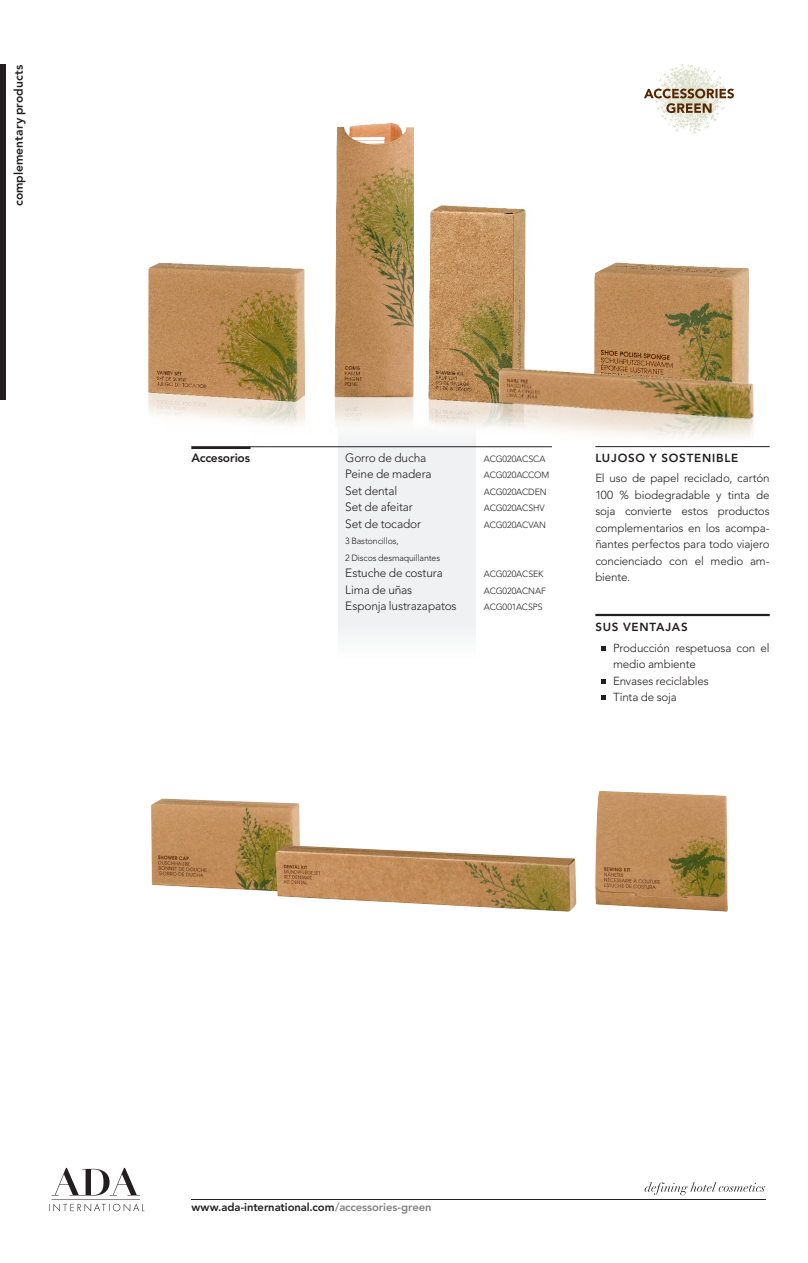
<style>
.page{position:relative;width:808px;height:1263px;background:#fff}
.page>*{position:absolute;margin:0;border:0;box-sizing:border-box;transform-origin:0 0}
.t1{font:300 12px/16.5px "Avenir";letter-spacing:-.01em;color:#231f20}
.t2{font:800 12px "Avenir";color:#231f20}
.t3{font:300 11.7px/16.5px "Avenir";letter-spacing:-.01em;color:#231f20;text-align:justify}
.t4{font:800 11.7px "Avenir";letter-spacing:.065em;color:#231f20}
.t5{font:800 11.25px "Avenir";letter-spacing:-.01em;color:#231f20}
.t6{font:300 9px/16.5px "Avenir";letter-spacing:-.01em;color:#231f20}
.s1{color:#808285}
</style>
<div class="page">
<div style="left:0;top:64px;width:5px;height:336px;background:#231f20"></div>
<hr style="left:191px;top:1199px;width:574px;height:1px;background:#231f20">
<svg style="left:644px;top:1182px;width:121px;height:13px"></svg>
<svg style="left:49px;top:1168px;width:95px;height:43px"></svg>
<img style="left:148px;top:262px;width:157px;height:164px">
<img style="left:334px;top:123px;width:80px;height:301px">
<img style="left:428px;top:205px;width:98px;height:205px">
<img style="left:594px;top:262px;width:155px;height:90px">
<img style="left:475px;top:352px;width:294px;height:96px">
<svg style="left:644px;top:64px;width:90px;height:70px"></svg>
<img style="left:151px;top:799px;width:149px;height:93px">
<img style="left:595px;top:791px;width:133px;height:121px">
<img style="left:275px;top:845px;width:301px;height:67px">
<div style="left:338px;top:410px;width:138px;height:249px;background:#f0f1f2"></div>
<hr style="left:595px;top:446px;width:175px;height:1px;background:#231f20">
<hr style="left:595px;top:614px;width:175px;height:2px;background:#231f20">
<svg style="left:601px;top:646px;width:4px;height:4px"></svg>
<svg style="left:601px;top:679px;width:4px;height:4px"></svg>
<svg style="left:601px;top:695px;width:4px;height:5px"></svg>
<hr style="left:191px;top:446px;width:79px;height:1px;background:#231f20">
<hr style="left:270px;top:446px;width:75px;height:1px;background:#231f20">
<hr style="left:345px;top:446px;width:139px;height:1px;background:#231f20">
<hr style="left:484px;top:446px;width:68px;height:1px;background:#231f20">
<hr style="left:191px;top:447px;width:59px;height:2px;background:#231f20">
<p class="t2" style="left:11px;top:206px;width:143px;rotate:-90deg">complementary products</p>
<p class="t2" style="left:191px;top:451px;width:60px">Accesorios</p>
<p class="t1" style="left:345px;top:449px;width:88px">Gorro de ducha<br>Peine de madera<br>Set dental<br>Set de afeitar<br>Set de tocador</p>
<p class="t6" style="left:345px;top:533px;width:96px">3 Bastoncillos,<br>2 Discos desmaquillantes</p>
<p class="t1" style="left:345px;top:565px;width:113px">Estuche de costura<br>Lima de uñas<br>Esponja lustrazapatos</p>
<p class="t6" style="left:484px;top:450px;width:67px">ACG020ACSCA<br>ACG020ACCOM<br>ACG020ACDEN<br>ACG020ACSHV<br>ACG020ACVAN</p>
<p class="t6" style="left:484px;top:566px;width:64px">ACG020ACSEK<br>ACG020ACNAF<br>ACG001ACSPS</p>
<p class="t4" style="left:595px;top:451px;width:144px">LUJOSO Y SOSTENIBLE</p>
<p class="t3" style="left:595px;top:470px;width:176px">El uso de papel reciclado, cartón 100 % biodegradable y tinta de soja convierte estos productos complementarios en los acompa&shy;ñantes perfectos para todo viajero concienciado con el medio am&shy;biente.</p>
<p class="t4" style="left:595px;top:620px;width:94px">SUS VENTAJAS</p>
<p class="t3" style="left:613px;top:639px;width:158px;text-align:left">Producción respetuosa con el medio ambiente<br>Envases reciclables<br>Tinta de soja</p>
<p class="t5" style="left:191px;top:1200px;width:242px">www.ada-international.com<span class="s1">/accessories-green</span></p>
</div>
